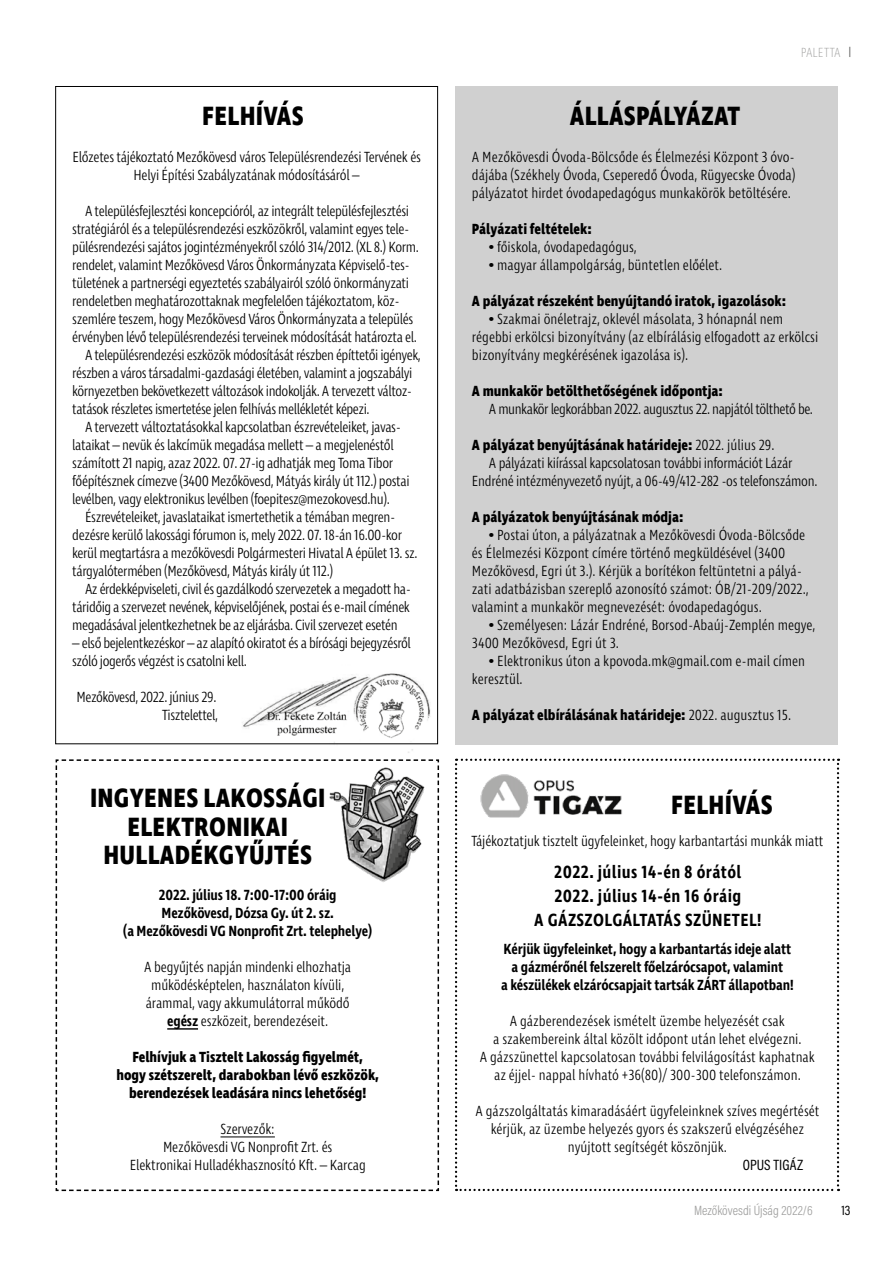
<style>
.page{position:relative;width:893px;height:1263px;background:#fff}
.page>*{position:absolute;margin:0;border:0;box-sizing:border-box;transform-origin:0 0}
.t1{font:700 27px/28.5px "Ingra Cd";letter-spacing:.01em;color:#000;text-align:center}
.t2{font:600 18px/24px "Ingra Cd";letter-spacing:.02em;color:#000;text-align:center}
.t3{font:300 15px/18px "Ingra Cd";letter-spacing:-.025em;color:#000;text-align:center}
.t4{font:300 15px/18px "Ingra Cd";color:#000}
.t5{font:700 15px/18px "Ingra Cd";color:#000;text-align:center}
.t6{font:600 15px/18px "Ingra Cd";letter-spacing:-.01em;color:#000;text-align:center}
.t7{font:15px "Acumin Pro Cond";letter-spacing:.005em;color:#000}
.t8{font:300 13.5px "Acumin Pro Cond";color:#9d9d9c}
.t9{font:200 13.5px "Ingra Cd";letter-spacing:.005em;color:#9d9d9c}
.t10{font:13.5px "Acumin Pro Cond";color:#000}
.s1{font-family:"Times New Roman";font-weight:700}
.s2{font-weight:300}
.s3{font-weight:600}
</style>
<div class="page">
<div style="left:455px;top:86px;width:383px;height:658px;background:#d0d0d0"></div>
<img style="left:242px;top:673px;width:192px;height:80px">
<svg style="left:55px;top:759px;width:385px;height:433px"></svg>
<hr style="left:167px;top:1028px;width:31px;height:1px;background:#000">
<hr style="left:220px;top:1136px;width:55px;height:1px;background:#000">
<img style="left:328px;top:767px;width:101px;height:117px">
<svg style="left:455px;top:759px;width:384px;height:432px"></svg>
<img style="left:470px;top:766px;width:160px;height:59px">
<h1 class="t1" style="left:202px;top:103px;width:103px">FELHÍVÁS</h1>
<p class="t3" style="left:72px;top:149px;width:350px">Előzetes tájékoztató Mezőkövesd város Településrendezési Tervének és<br>Helyi Építési Szabályzatának módosításáról –</p>
<p class="t3" style="left:85px;top:203px;width:326px">A településfejlesztési koncepcióról, az integrált településfejlesztési</p>
<p class="t3" style="left:72px;top:221px;width:339px">stratégiáról és a településrendezési eszközökről, valamint egyes tele-</p>
<p class="t3" style="left:72px;top:239px;width:348px">pülésrendezési sajátos jogintézményekről szóló 314/2012. (XL 8.) Korm.</p>
<p class="t3" style="left:72px;top:257px;width:339px">rendelet, valamint Mezőkövesd Város Önkormányzata Képviselő-tes-</p>
<p class="t3" style="left:72px;top:275px;width:338px">tületének a partnerségi egyeztetés szabályairól szóló önkormányzati</p>
<p class="t3" style="left:72px;top:293px;width:329px">rendeletben meghatározottaknak megfelelően tájékoztatom, köz-</p>
<p class="t3" style="left:72px;top:311px;width:343px">szemlére teszem, hogy Mezőkövesd Város Önkormányzata a település</p>
<p class="t3" style="left:72px;top:329px;width:346px">érvényben lévő településrendezési terveinek módosítását határozta el.</p>
<p class="t3" style="left:85px;top:347px;width:337px">A településrendezési eszközök módosítását részben építtetői igények,</p>
<p class="t3" style="left:72px;top:365px;width:342px">részben a város társadalmi-gazdasági életében, valamint a jogszabályi</p>
<p class="t3" style="left:72px;top:383px;width:341px">környezetben bekövetkezett változások indokolják. A tervezett változ-</p>
<p class="t3" style="left:72px;top:401px;width:299px">tatások részletes ismertetése jelen felhívás mellékletét képezi.</p>
<p class="t3" style="left:85px;top:419px;width:317px">A tervezett változtatásokkal kapcsolatban észrevételeiket, javas-</p>
<p class="t3" style="left:72px;top:437px;width:323px">lataikat – nevük és lakcímük megadása mellett – a megjelenéstől</p>
<p class="t3" style="left:72px;top:455px;width:322px">számított 21 napig, azaz 2022. 07. 27-ig adhatják meg Toma Tibor</p>
<p class="t3" style="left:72px;top:473px;width:339px">főépítésznek címezve (3400 Mezőkövesd, Mátyás király út 112.) postai</p>
<p class="t3" style="left:72px;top:491px;width:319px">levélben, vagy elektronikus levélben (foepitesz@mezokovesd.hu).</p>
<p class="t3" style="left:85px;top:509px;width:312px">Észrevételeiket, javaslataikat ismertethetik a témában megren-</p>
<p class="t3" style="left:72px;top:527px;width:331px">dezésre kerülő lakossági fórumon is, mely 2022. 07. 18-án 16.00-kor</p>
<p class="t3" style="left:72px;top:545px;width:347px">kerül megtartásra a mezőkövesdi Polgármesteri Hivatal A épület 13. sz.</p>
<p class="t3" style="left:72px;top:563px;width:262px">tárgyalótermében (Mezőkövesd, Mátyás király út 112.)</p>
<p class="t3" style="left:85px;top:581px;width:327px">Az érdekképviseleti, civil és gazdálkodó szervezetek a megadott ha-</p>
<p class="t3" style="left:72px;top:599px;width:339px">táridőig a szervezet nevének, képviselőjének, postai és e-mail címének</p>
<p class="t3" style="left:72px;top:617px;width:327px">megadásával jelentkezhetnek be az eljárásba. Civil szervezet esetén</p>
<p class="t3" style="left:72px;top:635px;width:340px;text-align:left">– első bejelentkezéskor – az alapító okiratot és a bírósági bejegyzésről szóló jogerős végzést is csatolni kell.</p>
<p class="t3" style="left:77px;top:689px;width:143px;text-align:right">Mezőkövesd, 2022. június 29.<br>Tisztelettel,</p>
<p class="t9" style="left:801px;top:44px;width:41px">PALETTA</p>
<h1 class="t1" style="left:570px;top:103px;width:172px">ÁLLÁSPÁLYÁZAT</h1>
<p class="t3" style="left:472px;top:149px;width:325px;text-align:justify">A Mezőkövesdi Óvoda-Bölcsőde és Élelmezési Központ 3 óvo&shy;dájába (Székhely Óvoda, Cseperedő Óvoda, Rügyecske Óvoda) pályázatot hirdet óvodapedagógus munkakörök betöltésére.</p>
<p class="t5" style="left:472px;top:221px;width:121px">Pályázati feltételek:</p>
<p class="t4" style="left:489px;top:239px;width:149px"><span class="s1">•</span> főiskola, óvodapedagógus,</p>
<p class="t4" style="left:489px;top:257px;width:235px"><span class="s1">•</span> magyar állampolgárság, büntetlen előélet.</p>
<p class="t5" style="left:472px;top:293px;width:316px">A pályázat részeként benyújtandó iratok, igazolások:</p>
<p class="t4" style="left:472px;top:311px;width:348px;text-indent:17px"><span class="s1">•</span> Szakmai önéletrajz, oklevél másolata, 3 hónapnál nem régebbi erkölcsi bizonyítvány (az elbírálásig elfogadott az erkölcsi bizonyítvány megkérésének igazolása is).</p>
<p class="t5" style="left:472px;top:383px;width:253px">A munkakör betölthetőségének időpontja:</p>
<p class="t3" style="left:489px;top:401px;width:326px">A munkakör legkorábban 2022. augusztus 22. napjától tölthető be.</p>
<p class="t5" style="left:472px;top:437px;width:304px">A pályázat benyújtásának határideje: <span class="s2">2022. július 29.</span></p>
<p class="t3" style="left:489px;top:455px;width:305px">A pályázati kiírással kapcsolatosan további információt Lázár</p>
<p class="t3" style="left:472px;top:473px;width:347px">Endréné intézményvezető nyújt, a 06-49/412-282 -os telefonszámon.</p>
<p class="t5" style="left:472px;top:509px;width:213px">A pályázatok benyújtásának módja:</p>
<p class="t4" style="left:472px;top:527px;width:338px;text-indent:17px"><span class="s1">•</span> Postai úton, a pályázatnak a Mezőkövesdi Óvoda-Bölcsőde és Élelmezési Központ címére történő megküldésével (3400<br>Mezőkövesd, Egri út 3.). Kérjük a borítékon feltüntetni a pályá&shy;zati adatbázisban szereplő azonosító számot: ÓB/21-209/2022., valamint a munkakör megnevezését: óvodapedagógus.</p>
<p class="t4" style="left:472px;top:617px;width:345px;text-indent:17px"><span class="s1">•</span> Személyesen: Lázár Endréné, Borsod-Abaúj-Zemplén megye,<br>3400 Mezőkövesd, Egri út 3.</p>
<p class="t4" style="left:472px;top:653px;width:335px;text-indent:17px"><span class="s1">•</span> Elektronikus úton a kpovoda.mk@gmail.com e-mail címen keresztül.</p>
<p class="t5" style="left:472px;top:707px;width:321px">A pályázat elbírálásának határideje: <span class="s2">2022. augusztus 15.</span></p>
<h1 class="t1" style="left:90px;top:785px;width:237px">INGYENES LAKOSSÁGI<br>ELEKTRONIKAI<br>HULLADÉKGYŰJTÉS</h1>
<h1 class="t1" style="left:671px;top:791px;width:103px">FELHÍVÁS</h1>
<p class="t3" style="left:471px;top:833px;width:354px">Tájékoztatjuk tisztelt ügyfeleinket, hogy karbantartási munkák miatt</p>
<p class="t2" style="left:534px;top:861px;width:228px">2022. július 14-én 8 órától<br>2022. július 14-én 16 óráig<br>A GÁZSZOLGÁLTATÁS SZÜNETEL!</p>
<p class="t6" style="left:123px;top:887px;width:250px">2022. július 18. 7:00-17:00 óráig<br>Mezőkövesd, Dózsa Gy. út 2. sz.<br>(a Mezőkövesdi VG Nonprofit Zrt. telephelye)</p>
<p class="t3" style="left:144px;top:959px;width:208px">A begyűjtés napján mindenki elhozhatja működésképtelen, használaton kívüli, árammal, vagy akkumulátorral működő <span class="s3">egész</span> eszközeit, berendezéseit.</p>
<p class="t5" style="left:116px;top:1049px;width:264px">Felhívjuk a Tisztelt Lakosság figyelmét, hogy szétszerelt, darabokban lévő eszközök, berendezések leadására nincs lehetőség!</p>
<p class="t3" style="left:130px;top:1121px;width:238px">Szervezők:<br>Mezőkövesdi VG Nonprofit Zrt. és<br>Elektronikai Hulladékhasznosító Kft. – Karcag</p>
<p class="t6" style="left:501px;top:941px;width:294px">Kérjük ügyfeleinket, hogy a karbantartás ideje alatt a gázmérőnél felszerelt főelzárócsapot, valamint<br>a készülékek elzárócsapjait tartsák ZÁRT állapotban!</p>
<p class="t4" style="left:480px;top:1013px;width:337px;text-align:center">A gázberendezések ismételt üzembe helyezését csak<br>a szakembereink által közölt időpont után lehet elvégezni.<br>A gázszünettel kapcsolatosan további felvilágosítást kaphatnak az éjjel- nappal hívható +36(80)/ 300-300 telefonszámon.</p>
<p class="t4" style="left:475px;top:1103px;width:346px;text-align:center">A gázszolgáltatás kimaradásáért ügyfeleinknek szíves megértését kérjük, az üzembe helyezés gyors és szakszerű elvégzéséhez nyújtott segítségét köszönjük.</p>
<p class="t7" style="left:743px;top:1155px;width:62px">OPUS TIGÁZ</p>
<p class="t8" style="left:694px;top:1202px;width:120px">Mezőkövesdi Újság 2022/6</p>
<p class="t10" style="left:841px;top:1202px;width:11px">13</p>
</div>
